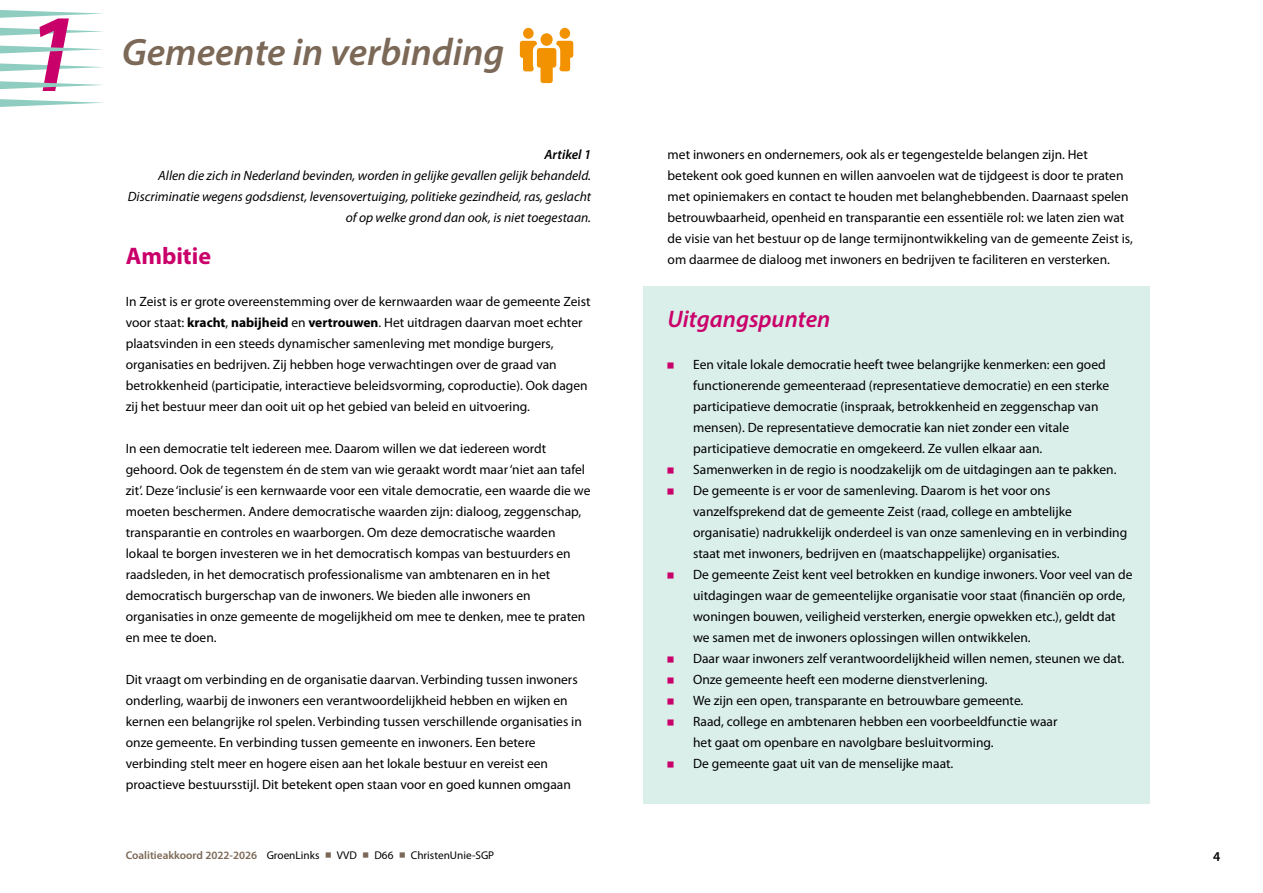
<style>
.page{position:relative;width:1263px;height:893px;background:#fff}
.page>*{position:absolute;margin:0;border:0;box-sizing:border-box;transform-origin:0 0}
.t1{font:italic 600 111.6px "Myriad Pro";color:#ca006a}
.t2{font:italic 600 38.4px "Myriad Pro";color:#7b6856}
.Tussenkop{font:italic 600 24px "Myriad Pro";color:#ca006a}
.Tussenkop-2{font:700 24px "Myriad Pro";color:#ca006a}
.Brood{font:13.5px/21px "Myriad Pro";color:#000}
.Brood-2{font:italic 13.5px/21px "Myriad Pro";color:#000;text-align:right}
.Brood-3{font:italic 600 13.5px "Myriad Pro";color:#000}
.t3{font:600 13.5px "Myriad Pro";color:#000}
.t4{font:600 11.25px "Myriad Pro";color:#7b6856}
.t5{font:11.25px "Myriad Pro";color:#000}
.s1{font-weight:700}
.s2{font-family:"ASD Formfont";color:#ca006a}
.s3{font-weight:400;color:#000}
</style>
<div class="page">
<svg style="left:0;top:99px;width:103px;height:8px"></svg>
<svg style="left:0;top:10px;width:103px;height:8px"></svg>
<div style="left:643px;top:287px;width:506px;height:517px;background:#daeeea"></div>
<svg style="left:0;top:63px;width:103px;height:8px"></svg>
<svg style="left:0;top:28px;width:103px;height:8px"></svg>
<div style="left:523px;top:28px;width:11px;height:11px;background:#f39200;border-radius:50%"></div>
<div style="left:560px;top:28px;width:10px;height:11px;background:#f39200;border-radius:50%"></div>
<svg style="left:520px;top:41px;width:53px;height:42px"></svg>
<svg style="left:540px;top:33px;width:13px;height:13px"></svg>
<svg style="left:0;top:81px;width:103px;height:8px"></svg>
<svg style="left:0;top:46px;width:103px;height:7px"></svg>
<p class="t1" style="left:22px;top:-17px;width:59px">1</p>
<p class="t2" style="left:122px;top:28px;width:384px">Gemeente in verbinding</p>
<p class="Brood-3" style="left:544px;top:146px;width:48px">Artikel 1</p>
<p class="Brood-2" style="left:128px;top:165px;width:465px">Allen die zich in Nederland bevinden, worden in gelijke gevallen gelijk behandeld.<br>Discriminatie wegens godsdienst, levensovertuiging, politieke gezindheid, ras, geslacht of op welke grond dan ook, is niet toegestaan.</p>
<p class="Tussenkop-2" style="left:126px;top:240px;width:87px">Ambitie</p>
<p class="Brood" style="left:126px;top:291px;width:466px">In Zeist is er grote overeenstemming over de kernwaarden waar de gemeente Zeist voor staat: <span class="s1">kracht</span>, <span class="s1">nabijheid</span> en <span class="s1">vertrouwen</span>. Het uitdragen daarvan moet echter plaatsvinden in een steeds dynamischer samenleving met mondige burgers, organisaties en bedrijven. Zij hebben hoge verwachtingen over de graad van betrokkenheid (participatie, interactieve beleidsvorming, coproductie). Ook dagen zij het bestuur meer dan ooit uit op het gebied van beleid en uitvoering.</p>
<p class="Brood" style="left:126px;top:438px;width:466px">In een democratie telt iedereen mee. Daarom willen we dat iedereen wordt gehoord. Ook de tegenstem én de stem van wie geraakt wordt maar ‘niet aan tafel zit’. Deze ‘inclusie’ is een kernwaarde voor een vitale democratie, een waarde die we moeten beschermen. Andere democratische waarden zijn: dialoog, zeggenschap, transparantie en controles en waarborgen. Om deze democratische waarden lokaal te borgen investeren we in het democratisch kompas van bestuurders en raadsleden, in het democratisch professionalisme van ambtenaren en in het democratisch burgerschap van de inwoners. We bieden alle inwoners en organisaties in onze gemeente de mogelijkheid om mee te denken, mee te praten en mee te doen.</p>
<p class="Brood" style="left:126px;top:669px;width:458px">Dit vraagt om verbinding en de organisatie daarvan. Verbinding tussen inwoners onderling, waarbij de inwoners een verantwoordelijkheid hebben en wijken en kernen een belangrijke rol spelen. Verbinding tussen verschillende organisaties in onze gemeente. En verbinding tussen gemeente en inwoners. Een betere verbinding stelt meer en hogere eisen aan het lokale bestuur en vereist een proactieve bestuursstijl. Dit betekent open staan voor en goed kunnen omgaan</p>
<p class="Brood" style="left:668px;top:144px;width:467px">met inwoners en ondernemers, ook als er tegengestelde belangen zijn. Het betekent ook goed kunnen en willen aanvoelen wat de tijdgeest is door te praten met opiniemakers en contact te houden met belanghebbenden. Daarnaast spelen betrouwbaarheid, openheid en transparantie een essentiële rol: we laten zien wat de visie van het bestuur op de lange termijnontwikkeling van de gemeente Zeist is, om daarmee de dialoog met inwoners en bedrijven te faciliteren en versterken.</p>
<p class="Tussenkop" style="left:668px;top:304px;width:164px">Uitgangspunten</p>
<p class="Brood" style="left:693px;top:354px;width:418px;text-indent:-26px"><span class="s2">•</span> Een vitale lokale democratie heeft twee belangrijke kenmerken: een goed functionerende gemeenteraad (representatieve democratie) en een sterke participatieve democratie (inspraak, betrokkenheid en zeggenschap van mensen). De representatieve democratie kan niet zonder een vitale participatieve democratie en omgekeerd. Ze vullen elkaar aan.</p>
<p class="Brood" style="left:668px;top:459px;width:450px"><span class="s2">•</span> Samenwerken in de regio is noodzakelijk om de uitdagingen aan te pakken.</p>
<p class="Brood" style="left:693px;top:480px;width:436px;text-indent:-26px"><span class="s2">•</span> De gemeente is er voor de samenleving. Daarom is het voor ons vanzelfsprekend dat de gemeente Zeist (raad, college en ambtelijke organisatie) nadrukkelijk onderdeel is van onze samenleving en in verbinding staat met inwoners, bedrijven en (maatschappelijke) organisaties.</p>
<p class="Brood" style="left:693px;top:564px;width:441px;text-indent:-26px"><span class="s2">•</span> De gemeente Zeist kent veel betrokken en kundige inwoners. Voor veel van de uitdagingen waar de gemeentelijke organisatie voor staat (financiën op orde, woningen bouwen, veiligheid versterken, energie opwekken etc.), geldt dat we samen met de inwoners oplossingen willen ontwikkelen.</p>
<p class="Brood" style="left:668px;top:648px;width:458px"><span class="s2">•</span> Daar waar inwoners zelf verantwoordelijkheid willen nemen, steunen we dat.</p>
<p class="Brood" style="left:668px;top:669px;width:321px"><span class="s2">•</span> Onze gemeente heeft een moderne dienstverlening.</p>
<p class="Brood" style="left:668px;top:690px;width:357px"><span class="s2">•</span> We zijn een open, transparante en betrouwbare gemeente.</p>
<p class="Brood" style="left:693px;top:711px;width:366px;text-indent:-26px"><span class="s2">•</span> Raad, college en ambtenaren hebben een voorbeeldfunctie waar het gaat om openbare en navolgbare besluitvorming.</p>
<p class="Brood" style="left:668px;top:753px;width:287px"><span class="s2">•</span> De gemeente gaat uit van de menselijke maat.</p>
<p class="t4" style="left:126px;top:848px;width:195px">Coalitieakkoord 2022-2026 <span class="s3">GroenLinks</span></p>
<p class="t5" style="left:337px;top:848px;width:22px">VVD</p>
<p class="t5" style="left:374px;top:848px;width:21px">D66</p>
<p class="t5" style="left:411px;top:848px;width:85px">ChristenUnie-SGP</p>
<p class="t3" style="left:1213px;top:847px;width:9px">4</p>
</div>
